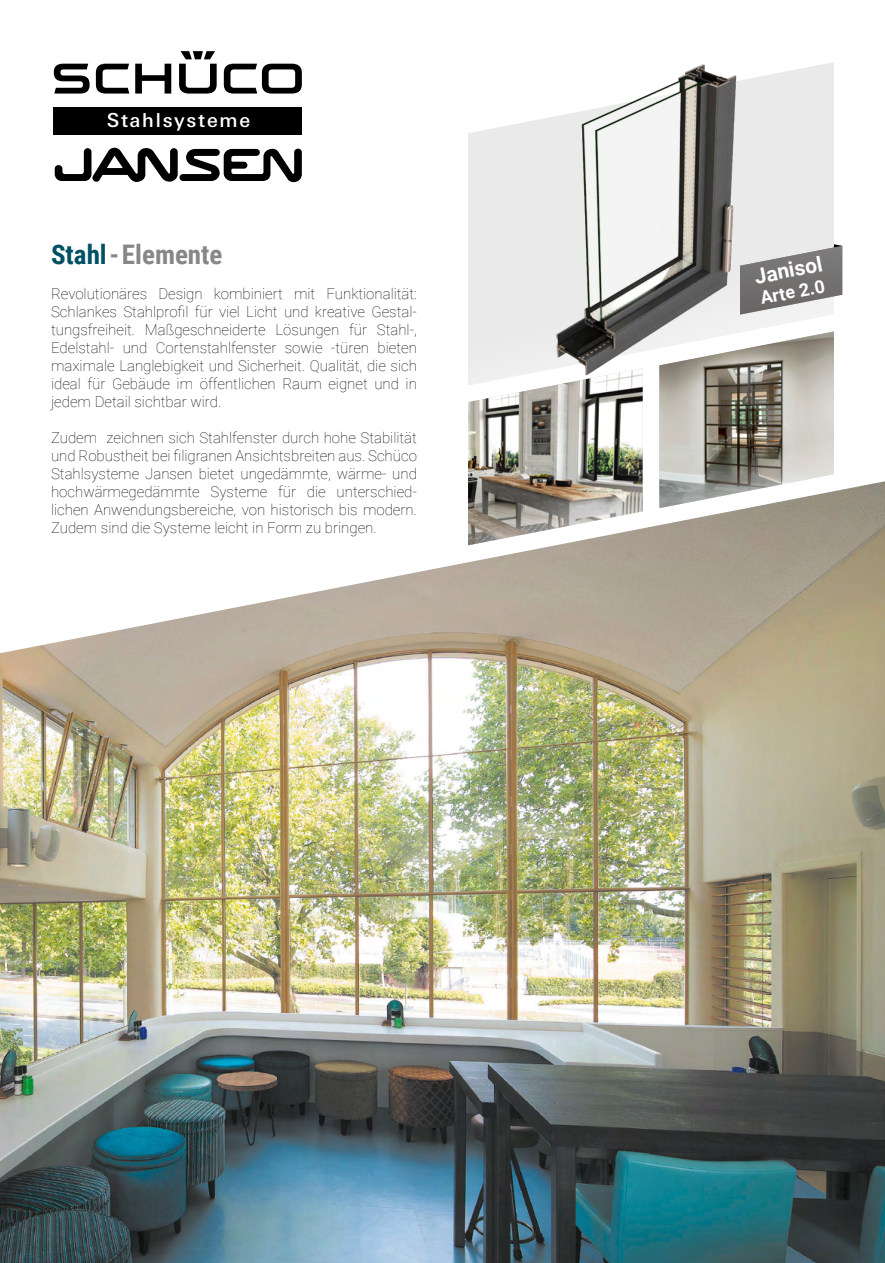
<style>
.page{position:relative;width:885px;height:1263px;background:#fff}
.page>*{position:absolute;margin:0;border:0;box-sizing:border-box;transform-origin:0 0}
.t1{font:700 27px "Roboto Condensed";color:#878787}
.t2{font:700 21px "Roboto";color:#fff}
.t3{font:500 19.2px "Shilia W23 530";letter-spacing:.09em;color:#fff}
.t4{font:700 18px "Roboto";color:#fff}
.t5{font:100 15px/18px "Roboto";color:#000;text-align:justify}
.s1{color:#005064}
</style>
<div class="page">
<svg style="left:468px;top:62px;width:365px;height:306px;fill:#eaeaea"></svg>
<img style="left:0;top:481px;width:884px;height:782px">
<svg style="left:55px;top:148px;width:247px;height:34px"></svg>
<svg style="left:54px;top:64px;width:36px;height:30px"></svg>
<svg style="left:96px;top:64px;width:33px;height:30px"></svg>
<svg style="left:135px;top:64px;width:36px;height:30px"></svg>
<svg style="left:224px;top:64px;width:78px;height:30px"></svg>
<svg style="left:179px;top:51px;width:38px;height:43px"></svg>
<div style="left:54px;top:107px;width:248px;height:28px;background:#000"></div>
<img style="left:468px;top:368px;width:174px;height:177px">
<img style="left:659px;top:331px;width:174px;height:177px">
<svg style="left:816px;top:244px;width:26px;height:71px"></svg>
<img style="left:480px;top:62px;width:336px;height:324px">
<p class="t3" style="left:107px;top:109px;width:145px">Stahlsysteme</p>
<h1 class="t1" style="left:51px;top:235px;width:173px"><span class="s1">Stahl</span>-Elemente</h1>
<p class="t5" style="left:51px;top:284px;width:367px">Revolutionäres Design kombiniert mit Funktionalität:<br>Schlankes Stahlprofil für viel Licht und kreative Gestal&shy;tungsfreiheit. Maßgeschneiderte Lösungen für Stahl-, Edelstahl- und Cortenstahlfenster sowie -türen bieten maximale Langlebigkeit und Sicherheit. Qualität, die sich ideal für Gebäude im öffentlichen Raum eignet und in jedem Detail sichtbar wird.</p>
<p class="t5" style="left:51px;top:428px;width:367px">Zudem zeichnen sich Stahlfenster durch hohe Stabilität und Robustheit bei filigranen Ansichtsbreiten aus. Schüco Stahlsysteme Jansen bietet ungedämmte, wärme- und hochwärmegedämmte Systeme für die unterschied&shy;lichen Anwendungsbereiche, von historisch bis modern.<br>Zudem sind die Systeme leicht in Form zu bringen.</p>
<h2 class="t2" style="left:751px;top:262px;width:70px;rotate:-11deg">Janisol</h2>
<p class="t4" style="left:758px;top:285px;width:67px;rotate:-11deg">Arte 2.0</p>
</div>
